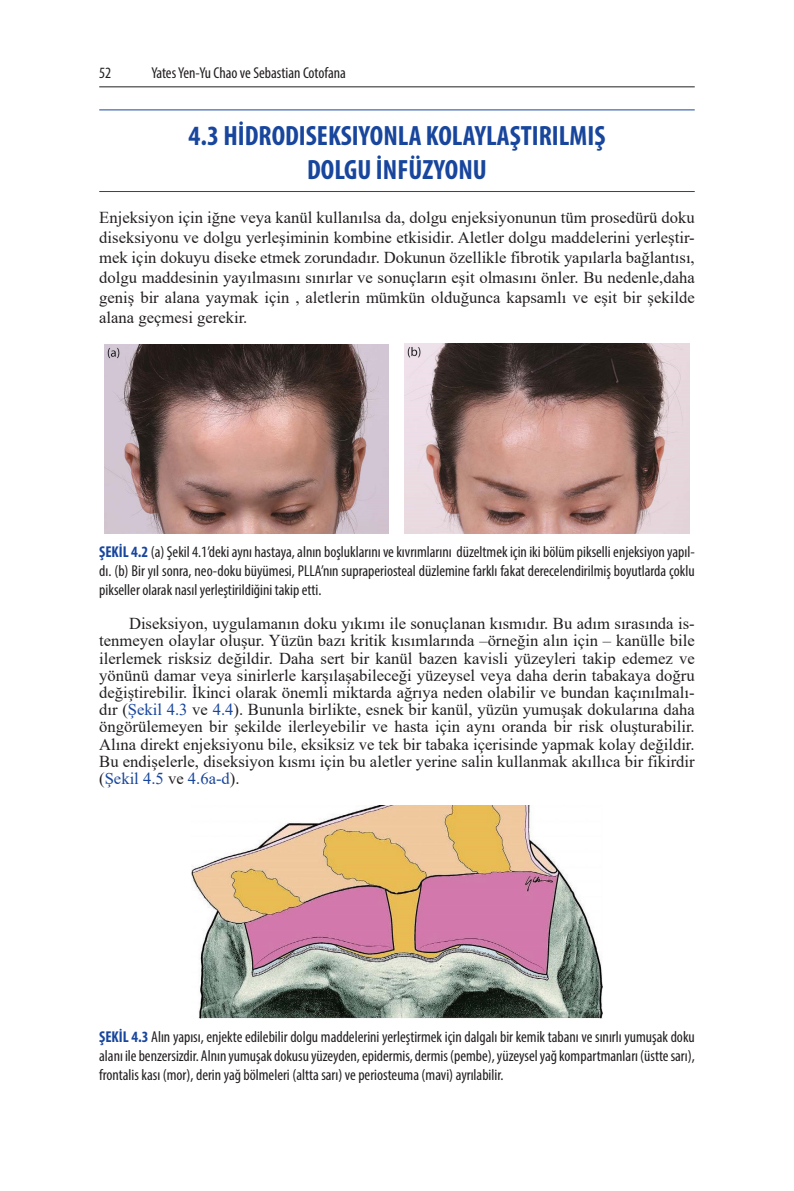
<style>
.page{position:relative;width:794px;height:1191px;background:#fff}
.page>*{position:absolute;margin:0;border:0;box-sizing:border-box;transform-origin:0 0}
.t1{font:700 condensed 28px/33.6px "Myriad Pro";color:#18469d;text-align:center}
.t2{font:16.62px/17.2px "Times New Roman";color:#231f20;text-align:justify}
.t3{font:condensed 15.75px/18.9px "Myriad Pro";color:#231f20;text-align:justify}
.s1{font-weight:700;color:#18469d}
.s2{color:#18469d}
</style>
<div class="page">
<hr style="left:99px;top:86px;width:595px;height:1px;background:#231f20">
<hr style="left:99px;top:109px;width:595px;height:1px;background:#18469d">
<hr style="left:99px;top:191px;width:595px;height:1px;background:#18469d">
<img style="left:105px;top:344px;width:283px;height:189px">
<img style="left:405px;top:344px;width:284px;height:189px">
<img style="left:192px;top:805px;width:410px;height:213px">
<p class="t3" style="left:99px;top:63px;width:14px">52</p>
<p class="t3" style="left:151px;top:63px;width:196px">Yates Yen-Yu Chao ve Sebastian Cotofana</p>
<h1 class="t1" style="left:189px;top:118px;width:418px">4.3 HİDRODISEKSIYONLA KOLAYLAŞTIRILMIŞ<br>DOLGU İNFÜZYONU</h1>
<p class="t2" style="left:99px;top:207px;width:597px;line-height:19.9px">Enjeksiyon için iğne veya kanül kullanılsa da, dolgu enjeksiyonunun tüm prosedürü doku diseksiyonu ve dolgu yerleşiminin kombine etkisidir. Aletler dolgu maddelerini yerleştir&shy;mek için dokuyu diseke etmek zorundadır. Dokunun özellikle fibrotik yapılarla bağlantısı, dolgu maddesinin yayılmasını sınırlar ve sonuçların eşit olmasını önler. Bu nedenle,daha geniş bir alana yaymak için , aletlerin mümkün olduğunca kapsamlı ve eşit bir şekilde alana geçmesi gerekir.</p>
<p class="t3" style="left:99px;top:542px;width:597px"><span class="s1">ŞEKİL 4.2</span> (a) Şekil 4.1’deki aynı hastaya, alnın boşluklarını ve kıvrımlarını düzeltmek için iki bölüm pikselli enjeksiyon yapıl&shy;dı. (b) Bir yıl sonra, neo-doku büyümesi, PLLA’nın supraperiosteal düzlemine farklı fakat derecelendirilmiş boyutlarda çoklu pikseller olarak nasıl yerleştirildiğini takip etti.</p>
<p class="t2" style="left:99px;top:614px;width:597px;text-indent:30px">Diseksiyon, uygulamanın doku yıkımı ile sonuçlanan kısmıdır. Bu adım sırasında is&shy;tenmeyen olaylar oluşur. Yüzün bazı kritik kısımlarında –örneğin alın için – kanülle bile ilerlemek risksiz değildir. Daha sert bir kanül bazen kavisli yüzeyleri takip edemez ve yönünü damar veya sinirlerle karşılaşabileceği yüzeysel veya daha derin tabakaya doğru değiştirebilir. İkinci olarak önemli miktarda ağrıya neden olabilir ve bundan kaçınılmalı&shy;dır (<span class="s2">Şekil 4.3</span> ve <span class="s2">4.4</span>). Bununla birlikte, esnek bir kanül, yüzün yumuşak dokularına daha öngörülemeyen bir şekilde ilerleyebilir ve hasta için aynı oranda bir risk oluşturabilir.<br>Alına direkt enjeksiyonu bile, eksiksiz ve tek bir tabaka içerisinde yapmak kolay değildir.<br>Bu endişelerle, diseksiyon kısmı için bu aletler yerine salin kullanmak akıllıca bir fikirdir (<span class="s2">Şekil 4.5</span> ve <span class="s2">4.6a-d</span>).</p>
<p class="t3" style="left:99px;top:1027px;width:597px"><span class="s1">ŞEKİL 4.3</span> Alın yapısı, enjekte edilebilir dolgu maddelerini yerleştirmek için dalgalı bir kemik tabanı ve sınırlı yumuşak doku alanı ile benzersizdir. Alnın yumuşak dokusu yüzeyden, epidermis, dermis (pembe), yüzeysel yağ kompartmanları (üstte sarı), frontalis kası (mor), derin yağ bölmeleri (altta sarı) ve periosteuma (mavi) ayrılabilir.</p>
</div>
